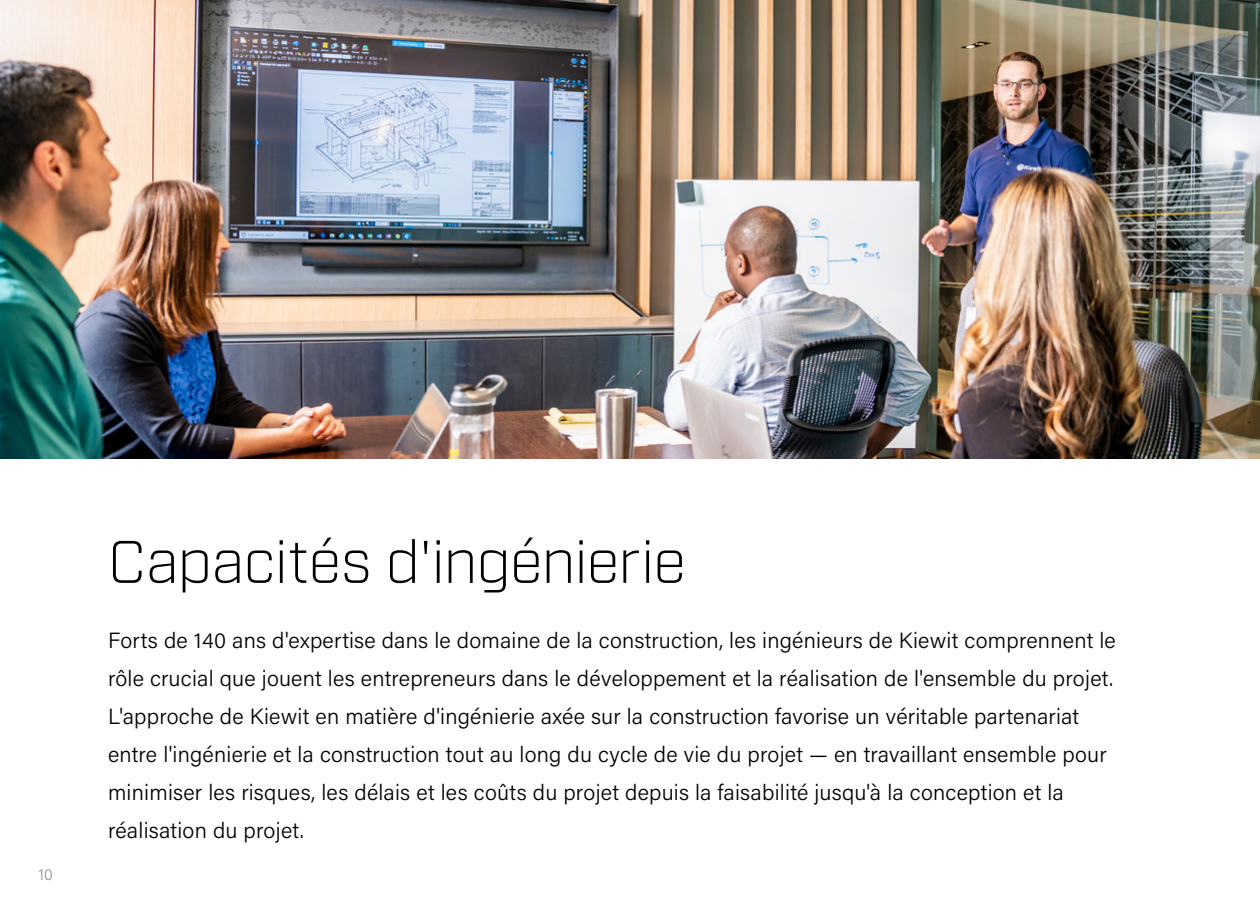
<style>
.page{position:relative;width:1260px;height:918px;background:#fff}
.page>*{position:absolute;margin:0;border:0;box-sizing:border-box;transform-origin:0 0}
.t1{font:300 60px "Industry";letter-spacing:-.01em;color:#000}
.t2{font:300 22px/38px "Acumin Pro";letter-spacing:.01em;color:#000}
.t3{font:300 16px "Acumin Pro";color:#939598}
</style>
<div class="page">
<img style="left:0;top:0;width:1260px;height:459px">
<p class="t3" style="left:38px;top:863px;width:16px">10</p>
<h1 class="t1" style="left:108px;top:526px;width:579px">Capacités d'ingénierie</h1>
<p class="t2" style="left:108px;top:620px;width:1009px">Forts de 140 ans d'expertise dans le domaine de la construction, les ingénieurs de Kiewit comprennent le rôle crucial que jouent les entrepreneurs dans le développement et la réalisation de l'ensemble du projet.<br>L'approche de Kiewit en matière d'ingénierie axée sur la construction favorise un véritable partenariat entre l'ingénierie et la construction tout au long du cycle de vie du projet — en travaillant ensemble pour minimiser les risques, les délais et les coûts du projet depuis la faisabilité jusqu'à la conception et la réalisation du projet.</p>
</div>
